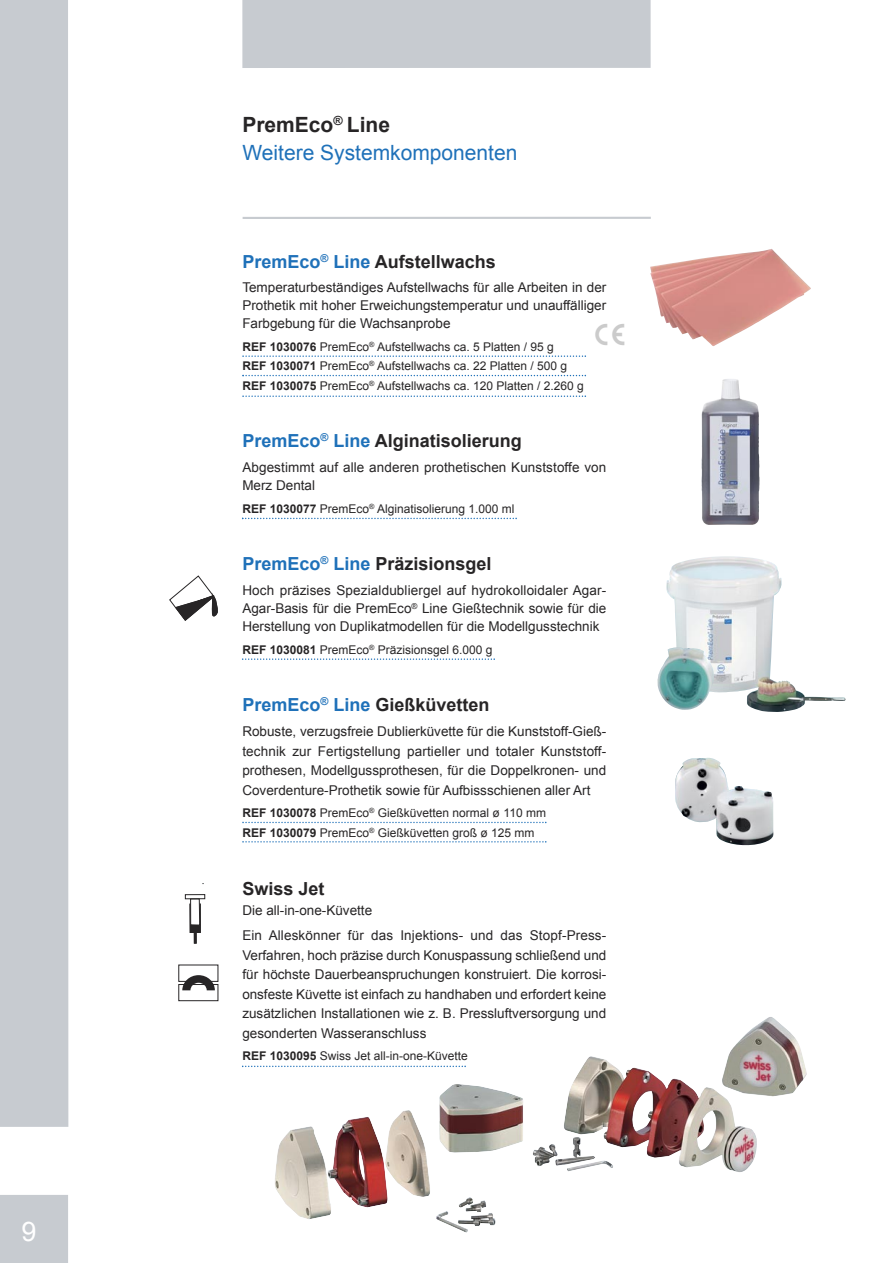
<style>
.page{position:relative;width:893px;height:1263px;background:#fff}
.page>*{position:absolute;margin:0;border:0;box-sizing:border-box;transform-origin:0 0}
.t1{font:27px "Arial";color:#fff}
.t2{font:21.45px "Europeen";color:#cbcbcb}
.t3{font:21px "Arial";color:#1f71b9}
.t4{font:700 21px "Arial";color:#272526}
.t5{font:700 18px "Arial";color:#272526}
.t6{font:13.5px/19.5px "Arial";color:#272526}
.t7{font:12px "Arial";color:#272526}
.s1{color:#1f71b9}
.s2{font-weight:700}
</style>
<div class="page">
<div style="left:0;top:1195px;width:68px;height:68px;background:#c7cbd0"></div>
<div style="left:0;top:0;width:68px;height:1127px;background:#c7cbd0"></div>
<div style="left:242px;top:0;width:409px;height:68px;background:#c7cbd0"></div>
<hr style="left:243px;top:217px;width:408px;height:2px;background:#c7cbd0">
<svg style="left:169px;top:575px;width:49px;height:46px"></svg>
<div style="left:178px;top:984px;width:40px;height:17px;border:1px solid #272526"></div>
<div style="left:178px;top:965px;width:40px;height:17px;background:#fff;border:1px solid #272526"></div>
<svg style="left:182px;top:975px;width:33px;height:15px"></svg>
<svg style="left:194px;top:933px;width:3px;height:11px"></svg>
<div style="left:190px;top:904px;width:10px;height:28px;background:#272526"></div>
<div style="left:189px;top:903px;width:12px;height:30px;border:2px solid #272526"></div>
<div style="left:191px;top:899px;width:9px;height:26px;background:#fff"></div>
<div style="left:190px;top:899px;width:10px;height:26px;border:1px solid #272526"></div>
<div style="left:185px;top:894px;width:20px;height:5px;border:1px solid #272526"></div>
<img style="left:275px;top:1084px;width:248px;height:149px">
<img style="left:536px;top:1056px;width:221px;height:116px">
<img style="left:675px;top:758px;width:99px;height:87px">
<img style="left:666px;top:556px;width:180px;height:156px">
<img style="left:650px;top:249px;width:161px;height:97px">
<img style="left:657px;top:647px;width:57px;height:63px">
<img style="left:701px;top:379px;width:59px;height:146px">
<svg style="left:242px;top:355px;width:344px;height:2px"></svg>
<svg style="left:242px;top:375px;width:344px;height:1px"></svg>
<svg style="left:242px;top:395px;width:344px;height:2px"></svg>
<svg style="left:242px;top:518px;width:275px;height:1px"></svg>
<svg style="left:242px;top:658px;width:253px;height:2px"></svg>
<svg style="left:242px;top:1065px;width:224px;height:2px"></svg>
<svg style="left:242px;top:822px;width:304px;height:1px"></svg>
<svg style="left:242px;top:841px;width:304px;height:1px"></svg>
<p class="t1" style="left:22px;top:1217px;width:17px">9</p>
<p class="t4" style="left:242px;top:113px;width:149px">PremEco<sup>®</sup> Line</p>
<p class="t3" style="left:242px;top:141px;width:277px">Weitere Systemkomponenten</p>
<p class="t5" style="left:242px;top:252px;width:255px"><span class="s1">PremEco</span><sup>®</sup> <span class="s1">Line</span> Aufstellwachs</p>
<p class="t6" style="left:242px;top:278px;width:365px">Temperaturbeständiges Aufstellwachs für alle Arbeiten in der</p>
<p class="t6" style="left:242px;top:296px;width:365px">Prothetik mit hoher Erweichungstemperatur und unauffälliger</p>
<p class="t6" style="left:242px;top:314px;width:210px">Farbgebung für die Wachsanprobe</p>
<p class="t7" style="left:242px;top:340px;width:313px"><span class="s2">REF 1030076</span> PremEco<sup>®</sup> Aufstellwachs ca. 5 Platten / 95 g</p>
<p class="t7" style="left:242px;top:359px;width:326px"><span class="s2">REF 1030071</span> PremEco<sup>®</sup> Aufstellwachs ca. 22 Platten / 500 g</p>
<p class="t7" style="left:242px;top:379px;width:343px"><span class="s2">REF 1030075</span> PremEco<sup>®</sup> Aufstellwachs ca. 120 Platten / 2.260 g</p>
<p class="t2" style="left:594px;top:325px;width:32px">C</p>
<p class="t5" style="left:242px;top:430px;width:281px"><span class="s1">PremEco</span><sup>®</sup> <span class="s1">Line</span> Alginatisolierung</p>
<p class="t6" style="left:242px;top:458px;width:365px">Abgestimmt auf alle anderen prothetischen Kunststoffe von</p>
<p class="t6" style="left:242px;top:476px;width:74px">Merz Dental</p>
<p class="t7" style="left:242px;top:502px;width:274px"><span class="s2">REF 1030077</span> PremEco<sup>®</sup> Alginatisolierung 1.000 ml</p>
<p class="t5" style="left:242px;top:553px;width:251px"><span class="s1">PremEco</span><sup>®</sup> <span class="s1">Line</span> Präzisionsgel</p>
<p class="t6" style="left:242px;top:581px;width:365px">Hoch präzises Spezialdubliergel auf hydrokolloidaler Agar-</p>
<p class="t6" style="left:242px;top:599px;width:365px">Agar-Basis für die PremEco<sup>®</sup> Line Gießtechnik sowie für die</p>
<p class="t6" style="left:242px;top:617px;width:359px">Herstellung von Duplikatmodellen für die Modellgusstechnik</p>
<p class="t7" style="left:242px;top:643px;width:252px"><span class="s2">REF 1030081</span> PremEco<sup>®</sup> Präzisionsgel 6.000 g</p>
<p class="t5" style="left:242px;top:694px;width:249px"><span class="s1">PremEco</span><sup>®</sup> <span class="s1">Line</span> Gießküvetten</p>
<p class="t6" style="left:242px;top:722px;width:365px">Robuste, verzugsfreie Dublierküvette für die Kunststoff-Gieß&shy;technik zur Fertigstellung partieller und totaler Kunststoff-</p>
<p class="t6" style="left:242px;top:761px;width:365px">prothesen, Modellgussprothesen, für die Doppelkronen- und<br>Coverdenture-Prothetik sowie für Aufbissschienen aller Art</p>
<p class="t7" style="left:242px;top:806px;width:305px"><span class="s2">REF 1030078</span> PremEco<sup>®</sup> Gießküvetten normal ø 110 mm</p>
<p class="t7" style="left:242px;top:826px;width:294px"><span class="s2">REF 1030079</span> PremEco<sup>®</sup> Gießküvetten groß ø 125 mm</p>
<p class="t5" style="left:242px;top:879px;width:84px">Swiss Jet</p>
<p class="t6" style="left:242px;top:900px;width:131px">Die all-in-one-Küvette</p>
<p class="t6" style="left:242px;top:926px;width:365px">Ein Alleskönner für das Injektions- und das Stopf-Press-</p>
<p class="t6" style="left:242px;top:945px;width:365px">Verfahren, hoch präzise durch Konuspassung schließend und</p>
<p class="t6" style="left:242px;top:965px;width:365px;text-align:justify">für höchste Dauerbeanspruchungen konstruiert. Die korrosi&shy;onsfeste Küvette ist einfach zu handhaben und erfordert keine zusätzlichen Installationen wie z. B. Pressluftversorgung und gesonderten Wasseranschluss</p>
<p class="t7" style="left:242px;top:1049px;width:227px"><span class="s2">REF 1030095</span> Swiss Jet all-in-one-Küvette</p>
</div>
